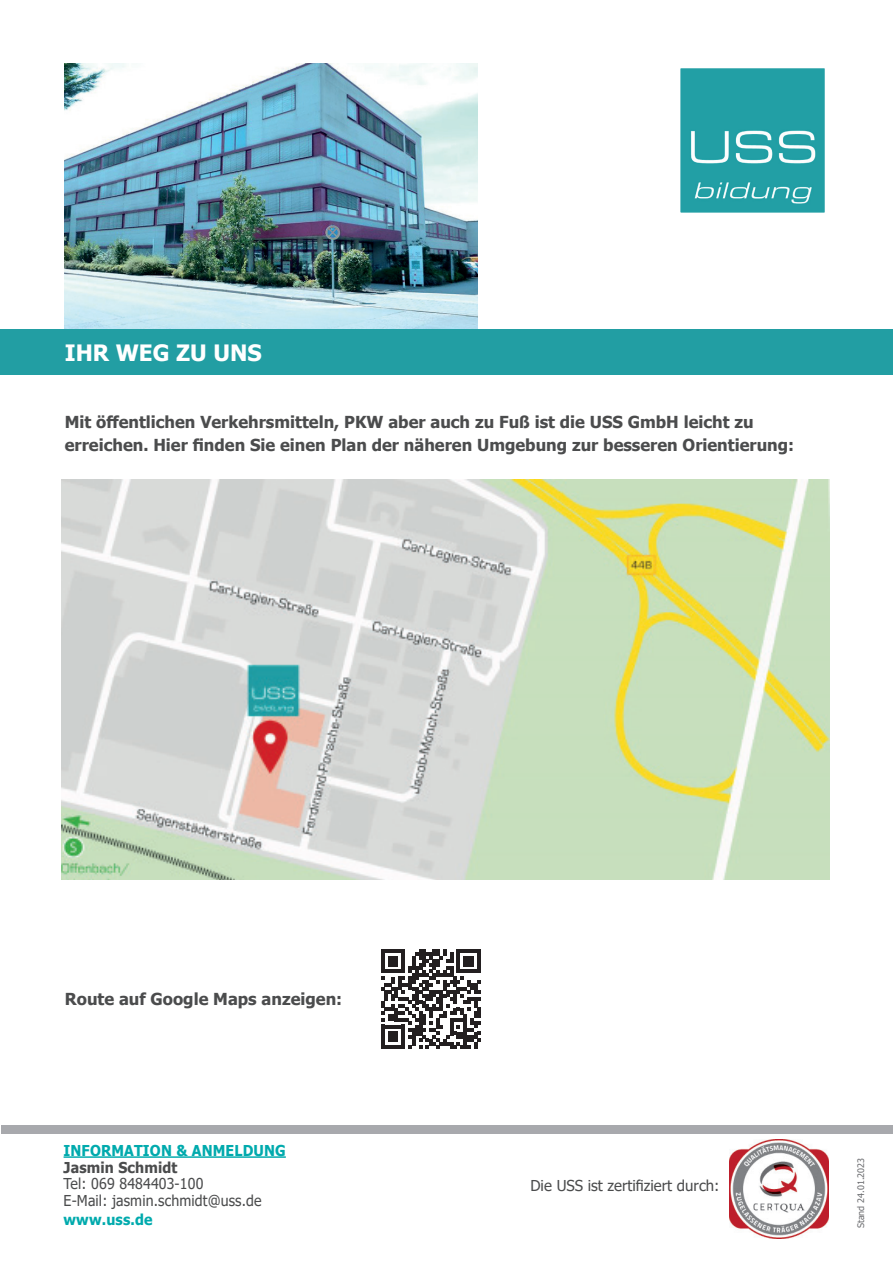
<style>
.page{position:relative;width:893px;height:1263px;background:#fff}
.page>*{position:absolute;margin:0;border:0;box-sizing:border-box;transform-origin:0 0}
.t1{font:700 22.5px "Tahoma";color:#fff}
.t2{font:700 16.5px/22.5px "Tahoma";color:#4b4c4d}
.t3{font:15px/16.5px "Tahoma";letter-spacing:.01em;color:#4b4c4d;scale:.94 1}
.t4{font:700 15px "Tahoma";letter-spacing:.01em;color:#00aaad;scale:.94 1}
.t5{font:15px "Tahoma";letter-spacing:.01em;color:#4b4c4d}
.t6{font:700 15px "Tahoma";letter-spacing:.01em;color:#4b4c4d;scale:.94 1}
.t7{font:9px "Tahoma";color:#6c6d70}
</style>
<div class="page">
<hr style="left:64px;top:1156px;width:222px;height:2px;background:#00aaad">
<div style="left:1px;top:1125px;width:891px;height:8px;background:#a8a9ad"></div>
<img style="left:729px;top:1139px;width:99px;height:99px">
<img style="left:681px;top:69px;width:143px;height:143px">
<div style="left:676px;top:64px;width:153px;height:153px;border:4px solid #fff"></div>
<img style="left:65px;top:64px;width:412px;height:265px">
<div style="left:0;top:329px;width:893px;height:46px;background:#229ea3"></div>
<img style="left:62px;top:480px;width:767px;height:400px">
<svg style="left:381px;top:949px;width:100px;height:100px"></svg>
<h1 class="t1" style="left:65px;top:337px;width:198px">IHR WEG ZU UNS</h1>
<p class="t2" style="left:65px;top:412px;width:731px">Mit öffentlichen Verkehrsmitteln, PKW aber auch zu Fuß ist die USS GmbH leicht zu erreichen. Hier finden Sie einen Plan der näheren Umgebung zur besseren Orientierung:</p>
<p class="t2" style="left:65px;top:989px;width:279px">Route auf Google Maps anzeigen:</p>
<p class="t4" style="left:64px;top:1140px;width:238px">INFORMATION &amp; ANMELDUNG</p>
<p class="t6" style="left:64px;top:1156px;width:123px">Jasmin Schmidt</p>
<p class="t3" style="left:64px;top:1176px;width:212px">Tel: 069 8484403-100<br>E-Mail: jasmin.schmidt@uss.de</p>
<p class="t4" style="left:64px;top:1209px;width:96px">www.uss.de</p>
<p class="t5" style="left:530px;top:1176px;width:191px">Die USS ist zertifiziert durch:</p>
<p class="t7" style="left:855px;top:1228px;width:72px;rotate:-90deg">Stand 24.01.2023</p>
</div>
